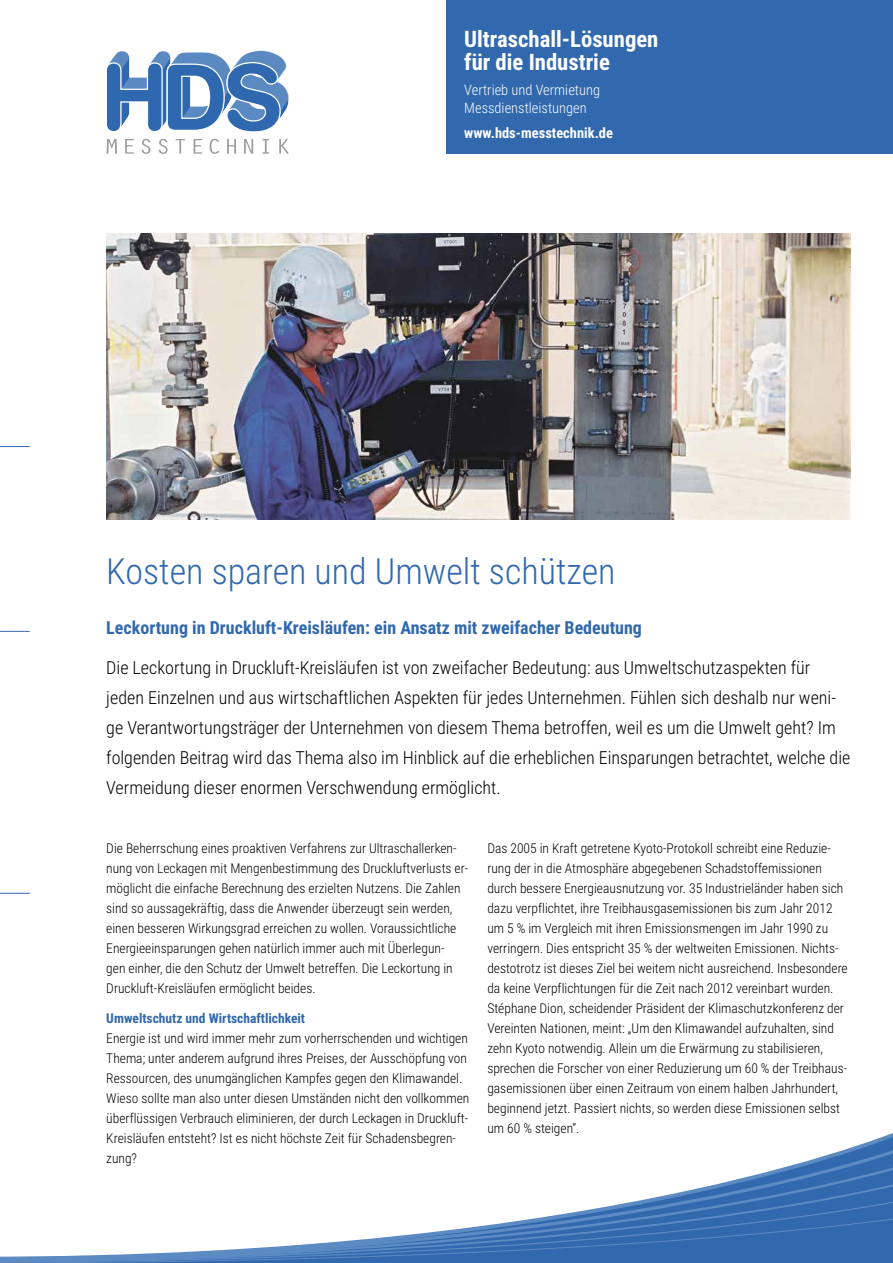
<style>
.page{position:relative;width:893px;height:1263px;background:#fff}
.page>*{position:absolute;margin:0;border:0;box-sizing:border-box;transform-origin:0 0}
.t1{font:300 36px "Roboto Condensed";color:#3168ae}
.t2{font:700 22.65px/22.5px "Roboto Condensed";color:#fff}
.t3{font:300 18px/30px "Roboto Condensed";color:#000}
.t4{font:700 18px "Roboto Condensed";color:#3168ae}
.t5{font:300 14.4px/18.6px "Roboto Condensed";color:#fff}
.t6{font:700 14.4px "Roboto Condensed";color:#fff}
.t7{font:300 13.5px/20px "Roboto Condensed";color:#000}
.t8{font:700 13.5px "Roboto Condensed";color:#3168ae}
</style>
<div class="page">
<svg style="left:811px;top:1141px;width:82px;height:19px"></svg>
<svg style="left:743px;top:1160px;width:150px;height:18px"></svg>
<svg style="left:657px;top:1178px;width:236px;height:19px"></svg>
<svg style="left:557px;top:1197px;width:336px;height:18px;background:#5a86be"></svg>
<svg style="left:0;top:1215px;width:893px;height:48px"></svg>
<div style="left:446px;top:0;width:447px;height:154px;background:#3168ae"></div>
<svg style="left:107px;top:139px;width:10px;height:15px"></svg>
<svg style="left:125px;top:139px;width:9px;height:15px"></svg>
<svg style="left:142px;top:139px;width:8px;height:15px"></svg>
<svg style="left:159px;top:139px;width:9px;height:15px"></svg>
<svg style="left:176px;top:139px;width:9px;height:15px"></svg>
<svg style="left:194px;top:139px;width:8px;height:15px"></svg>
<svg style="left:210px;top:139px;width:9px;height:15px"></svg>
<svg style="left:227px;top:139px;width:9px;height:15px"></svg>
<svg style="left:244px;top:139px;width:9px;height:15px"></svg>
<svg style="left:262px;top:139px;width:7px;height:15px"></svg>
<svg style="left:279px;top:139px;width:10px;height:15px"></svg>
<svg style="left:106px;top:50px;width:183px;height:82px"></svg>
<hr style="left:0;top:446px;width:30px;height:1px;background:#3168ae">
<hr style="left:0;top:631px;width:30px;height:1px;background:#3168ae">
<hr style="left:0;top:893px;width:30px;height:1px;background:#3168ae">
<img style="left:106px;top:234px;width:744px;height:285px">
<h2 class="t2" style="left:464px;top:27px;width:196px">Ultraschall-Lösungen für die Industrie</h2>
<p class="t5" style="left:464px;top:80px;width:137px">Vertrieb und Vermietung<br>Messdienstleistungen</p>
<p class="t6" style="left:464px;top:123px;width:150px">www.hds-messtechnik.de</p>
<h1 class="t1" style="left:106px;top:546px;width:511px">Kosten sparen und Umwelt schützen</h1>
<h3 class="t4" style="left:106px;top:615px;width:537px">Leckortung in Druckluft-Kreisläufen: ein Ansatz mit zweifacher Bedeutung</h3>
<p class="t3" style="left:106px;top:651px;width:746px">Die Leckortung in Druckluft-Kreisläufen ist von zweifacher Bedeutung: aus Umweltschutzaspekten für jeden Einzelnen und aus wirtschaftlichen Aspekten für jedes Unternehmen. Fühlen sich deshalb nur weni&shy;ge Verantwortungsträger der Unternehmen von diesem Thema betroffen, weil es um die Umwelt geht? Im folgenden Beitrag wird das Thema also im Hinblick auf die erheblichen Einsparungen betrachtet, welche die Vermeidung dieser enormen Verschwendung ermöglicht.</p>
<p class="t7" style="left:106px;top:838px;width:364px">Die Beherrschung eines proaktiven Verfahrens zur Ultraschallerken&shy;nung von Leckagen mit Mengenbestimmung des Druckluftverlusts er&shy;möglicht die einfache Berechnung des erzielten Nutzens. Die Zahlen sind so aussagekräftig, dass die Anwender überzeugt sein werden, einen besseren Wirkungsgrad erreichen zu wollen. Voraussichtliche Energieeinsparungen gehen natürlich immer auch mit Überlegun-<br>gen einher, die den Schutz der Umwelt betreffen. Die Leckortung in Druckluft-Kreisläufen ermöglicht beides.</p>
<p class="t8" style="left:106px;top:1009px;width:200px">Umweltschutz und Wirtschaftlichkeit</p>
<p class="t7" style="left:106px;top:1028px;width:365px">Energie ist und wird immer mehr zum vorherrschenden und wichtigen Thema; unter anderem aufgrund ihres Preises, der Ausschöpfung von Ressourcen, des unumgänglichen Kampfes gegen den Klimawandel.<br>Wieso sollte man also unter diesen Umständen nicht den vollkommen überflüssigen Verbrauch eliminieren, der durch Leckagen in Druckluft-Kreisläufen entsteht? Ist es nicht höchste Zeit für Schadensbegren&shy;zung?</p>
<p class="t7" style="left:487px;top:838px;width:362px">Das 2005 in Kraft getretene Kyoto-Protokoll schreibt eine Reduzie&shy;rung der in die Atmosphäre abgegebenen Schadstoffemissionen durch bessere Energieausnutzung vor. 35 Industrieländer haben sich dazu verpflichtet, ihre Treibhausgasemissionen bis zum Jahr 2012 um 5 % im Vergleich mit ihren Emissionsmengen im Jahr 1990 zu verringern. Dies entspricht 35 % der weltweiten Emissionen. Nichts&shy;destotrotz ist dieses Ziel bei weitem nicht ausreichend. Insbesondere da keine Verpflichtungen für die Zeit nach 2012 vereinbart wurden.<br>Stéphane Dion, scheidender Präsident der Klimaschutzkonferenz der Vereinten Nationen, meint: „Um den Klimawandel aufzuhalten, sind zehn Kyoto notwendig. Allein um die Erwärmung zu stabilisieren, sprechen die Forscher von einer Reduzierung um 60 % der Treibhaus&shy;gasemissionen über einen Zeitraum von einem halben Jahrhundert, beginnend jetzt. Passiert nichts, so werden diese Emissionen selbst um 60 % steigen“.</p>
</div>
